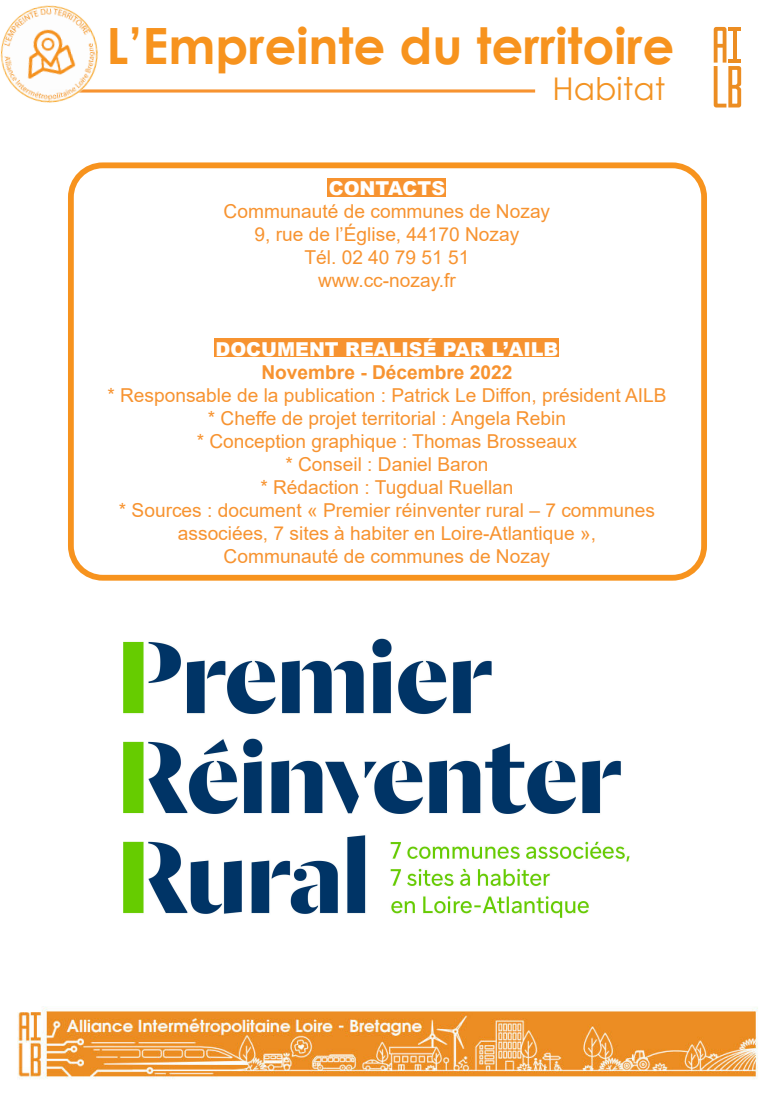
<style>
.page{position:relative;width:775px;height:1097px;background:#fff}
.page>*{position:absolute;margin:0;border:0;box-sizing:border-box;transform-origin:0 0}
.t1{font:700 50px "Century Gothic";color:#f7931e}
.t2{font:31.25px "Century Gothic";color:#f39322}
.t3{font:19.12px/22.9px "Arial";color:#f79330;text-align:center}
.t4{font:900 19.12px "Arial";color:#fff}
.t5{font:700 19.12px "Arial";color:#f79330}
</style>
<div class="page">
<img style="left:17px;top:1007px;width:741px;height:73px">
<hr style="left:50px;top:89px;width:485px;height:3px;background:#f79330">
<img style="left:0;top:5px;width:107px;height:98px">
<svg style="left:714px;top:27px;width:27px;height:80px"></svg>
<hr style="left:728px;top:59px;width:13px;height:4px;background:#ec8d22">
<hr style="left:728px;top:27px;width:13px;height:4px;background:#ec8d22">
<div style="left:68px;top:162px;width:639px;height:418px;border:6px solid #f7931e;border-radius:32px"></div>
<div style="left:328px;top:179px;width:118px;height:18px;background:#f79330"></div>
<div style="left:214px;top:339px;width:345px;height:18px;background:#f79330"></div>
<img style="left:123px;top:638px;width:507px;height:280px">
<h1 class="t1" style="left:107px;top:23px;width:570px">L’Empreinte du territoire</h1>
<h2 class="t2" style="left:553px;top:76px;width:114px">Habitat</h2>
<p class="t4" style="left:329px;top:181px;width:118px">CONTACTS</p>
<p class="t3" style="left:224px;top:201px;width:328px">Communauté de communes de Nozay<br>9, rue de l’Église, 44170 Nozay<br>Tél. 02 40 79 51 51<br>www.cc-nozay.fr</p>
<p class="t4" style="left:215px;top:335px;width:344px">DOCUMENT REALISÉ PAR L’AILB</p>
<p class="t5" style="left:261px;top:365px;width:253px">Novembre - Décembre 2022</p>
<p class="t3" style="left:107px;top:383px;width:561px">* Responsable de la publication : Patrick Le Diffon, président AILB * Cheffe de projet territorial : Angela Rebin<br>* Conception graphique : Thomas Brosseaux<br>* Conseil : Daniel Baron<br>* Rédaction : Tugdual Ruellan<br>* Sources : document « Premier réinventer rural – 7 communes associées, 7 sites à habiter en Loire-Atlantique »,<br>Communauté de communes de Nozay</p>
</div>
